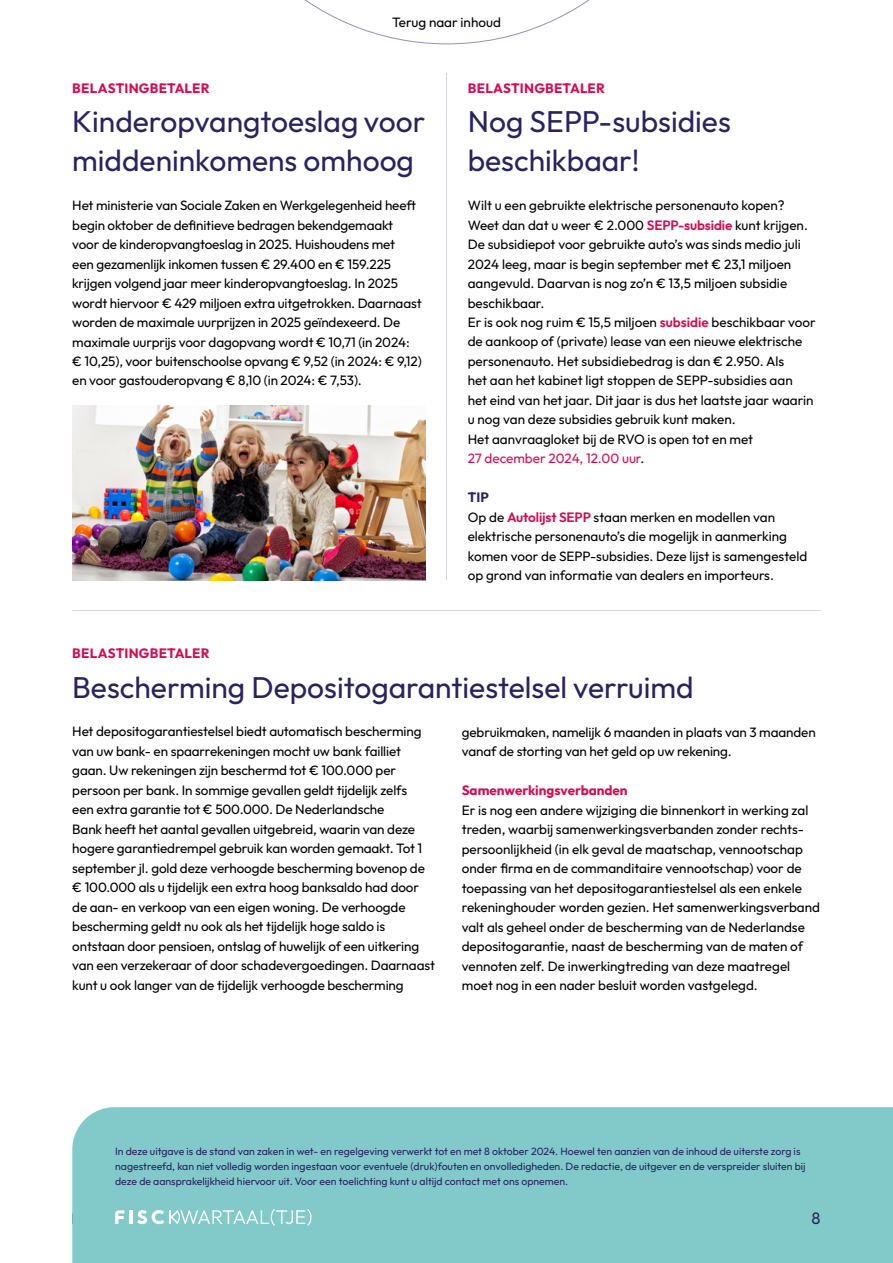
<style>
.page{position:relative;width:893px;height:1263px;background:#fff}
.page>*{position:absolute;margin:0;border:0;box-sizing:border-box;transform-origin:0 0}
.t1{font:30px/39px "Outfit";color:#282361}
.t2{font:16.5px "Outfit";color:#282361}
.t3{font:13.5px/19.5px "Outfit";letter-spacing:-.01em;color:#000}
.t4{font:700 13.5px "Outfit";letter-spacing:.005em;color:#d60b52}
.t5{font:10.5px/14.9px "Outfit";color:#282361}
.s1{font-weight:600;color:#d60b52}
.s2{color:#d60b52}
.s3{font-weight:700;color:#282361}
</style>
<div class="page">
<svg style="left:304px;top:0;width:286px;height:44px"></svg>
<div style="left:72px;top:1107px;width:821px;height:156px;background:#82cac9"></div>
<svg style="left:72px;top:1209px;width:239px;height:17px;background:#9bd4d4"></svg>
<img style="left:72px;top:405px;width:353px;height:175px">
<hr style="left:72px;top:610px;width:749px;height:1px;background:#d4d3df">
<hr style="left:446px;top:73px;width:1px;height:508px;background:#d4d3df">
<p class="t3" style="left:392px;top:12px;width:110px">Terug naar inhoud</p>
<p class="t4" style="left:72px;top:79px;width:139px">BELASTINGBETALER</p>
<h1 class="t1" style="left:72px;top:103px;width:354px">Kinderopvangtoeslag voor middeninkomens omhoog</h1>
<p class="t3" style="left:72px;top:196px;width:351px">Het ministerie van Sociale Zaken en Werkgelegenheid heeft begin oktober de definitieve bedragen bekendgemaakt voor de kinderopvangtoeslag in 2025. Huishoudens met<br>een gezamenlijk inkomen tussen € 29.400 en € 159.225 krijgen volgend jaar meer kinderopvangtoeslag. In 2025 wordt hiervoor € 429 miljoen extra uitgetrokken. Daarnaast worden de maximale uurprijzen in 2025 geïndexeerd. De maximale uurprijs voor dagopvang wordt € 10,71 (in 2024: € 10,25), voor buitenschoolse opvang € 9,52 (in 2024: € 9,12) en voor gastouderopvang € 8,10 (in 2024: € 7,53).</p>
<p class="t4" style="left:468px;top:79px;width:139px">BELASTINGBETALER</p>
<h1 class="t1" style="left:468px;top:103px;width:265px">Nog SEPP-subsidies beschikbaar!</h1>
<p class="t3" style="left:468px;top:196px;width:350px">Wilt u een gebruikte elektrische personenauto kopen?<br>Weet dan dat u weer € 2.000 <span class="s1">SEPP-subsidie</span> kunt krijgen.<br>De subsidiepot voor gebruikte auto’s was sinds medio juli 2024 leeg, maar is begin september met € 23,1 miljoen aangevuld. Daarvan is nog zo’n € 13,5 miljoen subsidie beschikbaar.<br>Er is ook nog ruim € 15,5 miljoen <span class="s1">subsidie</span> beschikbaar voor de aankoop of (private) lease van een nieuwe elektrische personenauto. Het subsidiebedrag is dan € 2.950. Als<br>het aan het kabinet ligt stoppen de SEPP-subsidies aan<br>het eind van het jaar. Dit jaar is dus het laatste jaar waarin u nog van deze subsidies gebruik kunt maken.<br>Het aanvraagloket bij de RVO is open tot en met<br><span class="s2">27 december 2024, 12.00 uur</span>.</p>
<p class="t3" style="left:468px;top:488px;width:341px"><span class="s3">TIP<br></span>Op de <span class="s1">Autolijst SEPP</span> staan merken en modellen van elektrische personenauto’s die mogelijk in aanmerking komen voor de SEPP-subsidies. Deze lijst is samengesteld op grond van informatie van dealers en importeurs.</p>
<p class="t4" style="left:72px;top:645px;width:139px">BELASTINGBETALER</p>
<h1 class="t1" style="left:72px;top:668px;width:623px">Bescherming Depositogarantiestelsel verruimd</h1>
<p class="t3" style="left:462px;top:722px;width:355px">gebruikmaken, namelijk 6 maanden in plaats van 3 maanden vanaf de storting van het geld op uw rekening.</p>
<p class="t4" style="left:462px;top:781px;width:167px">Samenwerkingsverbanden</p>
<p class="t3" style="left:462px;top:800px;width:360px">Er is nog een andere wijziging die binnenkort in werking zal treden, waarbij samenwerkingsverbanden zonder rechts&shy;persoonlijkheid (in elk geval de maatschap, vennootschap onder firma en de commanditaire vennootschap) voor de toepassing van het depositogarantiestelsel als een enkele rekeninghouder worden gezien. Het samenwerkingsverband valt als geheel onder de bescherming van de Nederlandse depositogarantie, naast de bescherming van de maten of vennoten zelf. De inwerkingtreding van deze maatregel moet nog in een nader besluit worden vastgelegd.</p>
<p class="t3" style="left:72px;top:722px;width:364px">Het depositogarantiestelsel biedt automatisch bescherming van uw bank- en spaarrekeningen mocht uw bank failliet gaan. Uw rekeningen zijn beschermd tot € 100.000 per persoon per bank. In sommige gevallen geldt tijdelijk zelfs<br>een extra garantie tot € 500.000. De Nederlandsche<br>Bank heeft het aantal gevallen uitgebreid, waarin van deze hogere garantiedrempel gebruik kan worden gemaakt. Tot 1 september jl. gold deze verhoogde bescherming bovenop de € 100.000 als u tijdelijk een extra hoog banksaldo had door de aan- en verkoop van een eigen woning. De verhoogde bescherming geldt nu ook als het tijdelijk hoge saldo is ontstaan door pensioen, ontslag of huwelijk of een uitkering van een verzekeraar of door schadevergoedingen. Daarnaast kunt u ook langer van de tijdelijk verhoogde bescherming</p>
<p class="t5" style="left:115px;top:1144px;width:692px">In deze uitgave is de stand van zaken in wet- en regelgeving verwerkt tot en met 8 oktober 2024. Hoewel ten aanzien van de inhoud de uiterste zorg is nagestreefd, kan niet volledig worden ingestaan voor eventuele (druk)fouten en onvolledigheden. De redactie, de uitgever en de verspreider sluiten bij deze de aansprakelijkheid hiervoor uit. Voor een toelichting kunt u altijd contact met ons opnemen.</p>
<p class="t2" style="left:812px;top:1208px;width:11px">8</p>
</div>
